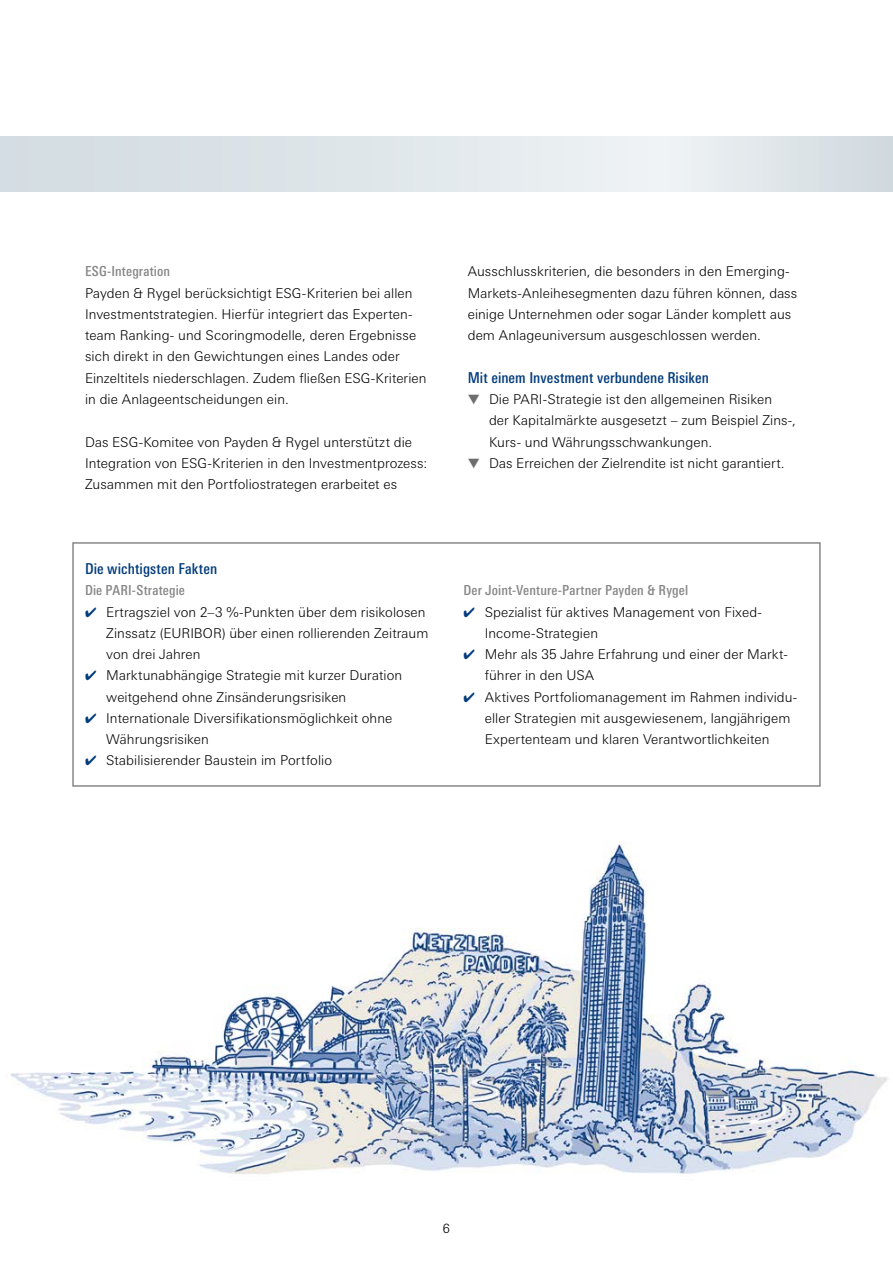
<style>
.page{position:relative;width:893px;height:1263px;background:#fff}
.page>*{position:absolute;margin:0;border:0;box-sizing:border-box;transform-origin:0 0}
.t1{font:500 condensed 15px "Linotype Univers";letter-spacing:.005em;color:#003b7c}
.t2{font:500 condensed 13.8px "Linotype Univers";letter-spacing:.01em;color:#868786}
.t3{font:300 13.5px/21.3px "Linotype Univers Basic";letter-spacing:.005em;color:#000}
.t4{font:300 12.75px "Linotype Univers Basic";color:#000}
.s1{color:#003b7c}
.s2{color:#6e6e6e}
</style>
<div class="page">
<img style="left:10px;top:842px;width:878px;height:332px">
<div style="left:72px;top:542px;width:749px;height:245px;border:2px solid #868786"></div>
<svg style="left:0;top:136px;width:893px;height:55px;background:#dfe6ea"></svg>
<p class="t2" style="left:85px;top:263px;width:87px">ESG-Integration</p>
<p class="t3" style="left:85px;top:282px;width:343px">Payden &amp; Rygel berücksichtigt ESG-Kriterien bei allen Investmentstrategien. Hierfür integriert das Experten&shy;team Ranking- und Scoringmodelle, deren Ergebnisse sich direkt in den Gewichtungen eines Landes oder Einzeltitels niederschlagen. Zudem fließen ESG-Kriterien in die Anlageentscheidungen ein.</p>
<p class="t3" style="left:85px;top:431px;width:344px">Das ESG-Komitee von Payden &amp; Rygel unterstützt die<br>Integration von ESG-Kriterien in den Investmentprozess:<br>Zusammen mit den Portfoliostrategen erarbeitet es</p>
<p class="t1" style="left:85px;top:560px;width:134px">Die wichtigsten Fakten</p>
<p class="t2" style="left:85px;top:582px;width:101px">Die PARI-Strategie</p>
<p class="t3" style="left:106px;top:601px;width:324px;text-indent:-21px"><span class="s1">✔</span> Ertragsziel von 2–3 %-Punkten über dem risikolosen<br>Zinssatz (EURIBOR) über einen rollierenden Zeitraum von drei Jahren</p>
<p class="t3" style="left:106px;top:665px;width:297px;text-indent:-21px"><span class="s1">✔</span> Marktunabhängige Strategie mit kurzer Duration weitgehend ohne Zinsänderungsrisiken</p>
<p class="t3" style="left:106px;top:707px;width:288px;text-indent:-21px"><span class="s1">✔</span> Internationale Diversifikationsmöglichkeit ohne<br>Währungsrisiken</p>
<p class="t3" style="left:85px;top:750px;width:249px"><span class="s1">✔</span> Stabilisierender Baustein im Portfolio</p>
<p class="t3" style="left:468px;top:261px;width:331px">Ausschlusskriterien, die besonders in den Emerging-Markets-Anleihesegmenten dazu führen können, dass einige Unternehmen oder sogar Länder komplett aus dem Anlageuniversum ausgeschlossen werden.</p>
<p class="t1" style="left:468px;top:369px;width:243px">Mit einem Investment verbundene Risiken</p>
<p class="t3" style="left:489px;top:388px;width:309px;text-indent:-21px"><span class="s2">▼</span> Die PARI-Strategie ist den allgemeinen Risiken<br>der Kapitalmärkte ausgesetzt – zum Beispiel Zins-,<br>Kurs- und Währungsschwankungen.</p>
<p class="t3" style="left:468px;top:452px;width:318px"><span class="s2">▼</span> Das Erreichen der Zielrendite ist nicht garantiert.</p>
<p class="t2" style="left:463px;top:582px;width:226px">Der Joint-Venture-Partner Payden &amp; Rygel</p>
<p class="t3" style="left:485px;top:601px;width:279px;text-indent:-21px"><span class="s1">✔</span> Spezialist für aktives Management von Fixed-<br>Income-Strategien</p>
<p class="t3" style="left:485px;top:643px;width:305px;text-indent:-21px"><span class="s1">✔</span> Mehr als 35 Jahre Erfahrung und einer der Markt&shy;führer in den USA</p>
<p class="t3" style="left:485px;top:686px;width:314px;text-indent:-21px"><span class="s1">✔</span> Aktives Portfoliomanagement im Rahmen individu&shy;eller Strategien mit ausgewiesenem, langjährigem<br>Expertenteam und klaren Verantwortlichkeiten</p>
<p class="t4" style="left:443px;top:1221px;width:9px">6</p>
</div>
